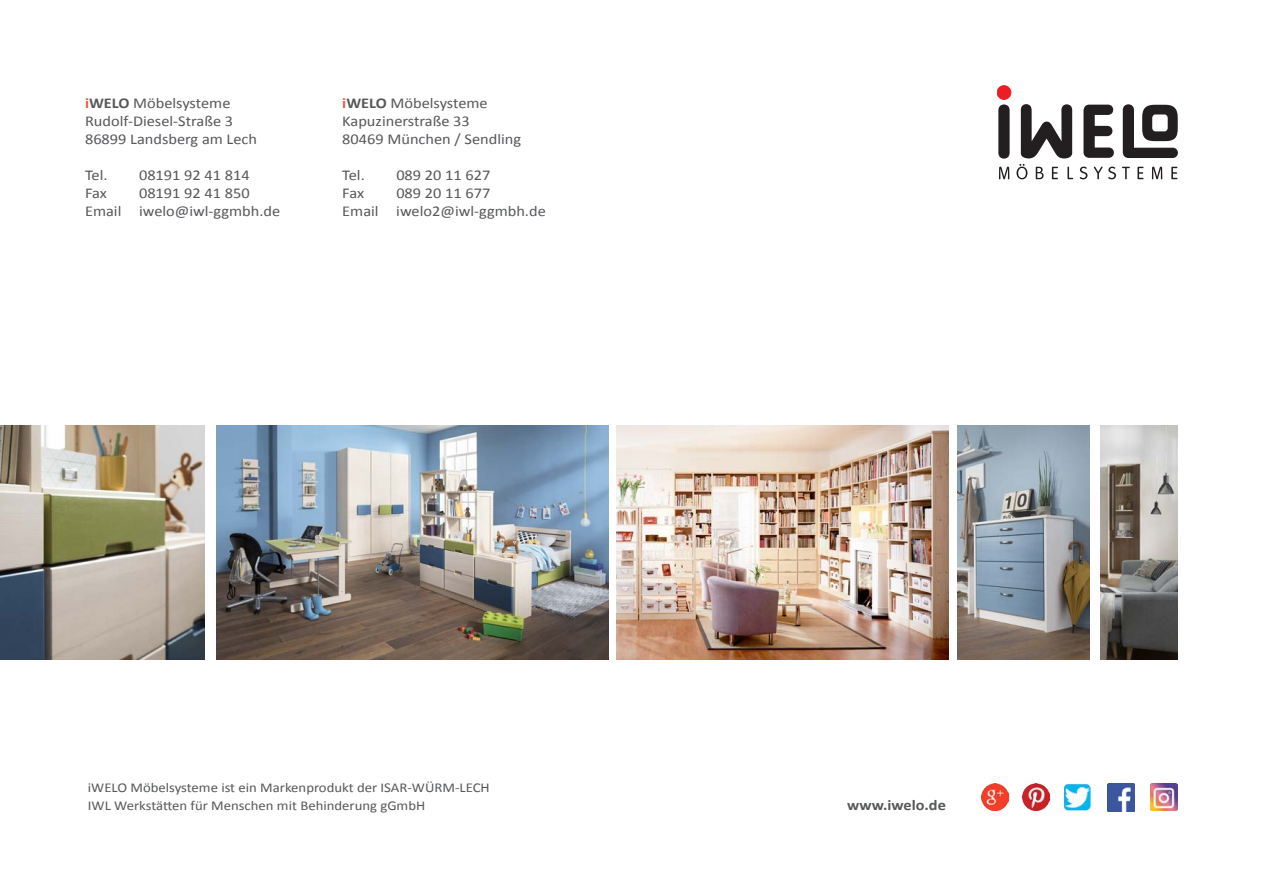
<style>
.page{position:relative;width:1263px;height:893px;background:#fff}
.page>*{position:absolute;margin:0;border:0;box-sizing:border-box;transform-origin:0 0}
.t1{font:15px "Calibri";color:#57585a;scale:1.09 1}
.t2{font:700 15px "Calibri";color:#57585a;scale:1.09 1}
.t3{font:13.5px/18px "Calibri";color:#57585a;scale:1.09 1}
.s1{font-weight:700;color:#f0593e}
.s2{font-weight:700}
</style>
<div class="page">
<svg style="left:999px;top:167px;width:10px;height:12px"></svg>
<svg style="left:1152px;top:167px;width:10px;height:12px"></svg>
<svg style="left:1016px;top:164px;width:11px;height:15px"></svg>
<svg style="left:1036px;top:167px;width:7px;height:12px"></svg>
<svg style="left:1052px;top:167px;width:6px;height:12px"></svg>
<svg style="left:1067px;top:167px;width:6px;height:12px"></svg>
<svg style="left:1080px;top:167px;width:7px;height:12px"></svg>
<svg style="left:1094px;top:167px;width:8px;height:12px"></svg>
<svg style="left:1108px;top:167px;width:8px;height:12px"></svg>
<svg style="left:1122px;top:167px;width:8px;height:12px"></svg>
<svg style="left:1137px;top:167px;width:6px;height:12px"></svg>
<svg style="left:1171px;top:167px;width:6px;height:12px"></svg>
<div style="left:998px;top:104px;width:11px;height:55px;background:#231f20;border-radius:6px"></div>
<svg style="left:1083px;top:105px;width:31px;height:53px"></svg>
<svg style="left:1123px;top:104px;width:55px;height:54px"></svg>
<div style="left:997px;top:86px;width:14px;height:13px;background:#ee1d23;border-radius:50%"></div>
<div style="left:997px;top:86px;width:14px;height:14px;border:1px solid #ee1d23;border-radius:50%"></div>
<svg style="left:1021px;top:104px;width:51px;height:54px"></svg>
<img style="left:1107px;top:784px;width:27px;height:27px">
<img style="left:1022px;top:783px;width:27px;height:27px">
<img style="left:981px;top:783px;width:27px;height:27px">
<img style="left:1064px;top:784px;width:27px;height:26px">
<img style="left:216px;top:425px;width:392px;height:234px">
<img style="left:617px;top:425px;width:332px;height:234px">
<img style="left:0;top:425px;width:205px;height:234px">
<img style="left:958px;top:425px;width:131px;height:234px">
<img style="left:1101px;top:425px;width:77px;height:234px">
<img style="left:1151px;top:784px;width:27px;height:27px">
<p class="t1" style="left:85px;top:94px;width:135px"><span class="s1">i</span><span class="s2">WELO</span> Möbelsysteme</p>
<p class="t1" style="left:85px;top:112px;width:137px">Rudolf-Diesel-Straße 3</p>
<p class="t1" style="left:85px;top:130px;width:159px">86899 Landsberg am Lech</p>
<p class="t1" style="left:85px;top:166px;width:22px">Tel.</p>
<p class="t1" style="left:139px;top:166px;width:103px">08191 92 41 814</p>
<p class="t1" style="left:85px;top:184px;width:22px">Fax</p>
<p class="t1" style="left:139px;top:184px;width:103px">08191 92 41 850</p>
<p class="t1" style="left:85px;top:202px;width:181px">Email iwelo@iwl-ggmbh.de</p>
<p class="t1" style="left:342px;top:94px;width:135px"><span class="s1">i</span><span class="s2">WELO</span> Möbelsysteme</p>
<p class="t1" style="left:342px;top:112px;width:118px">Kapuzinerstraße 33</p>
<p class="t1" style="left:342px;top:130px;width:166px">80469 München / Sendling</p>
<p class="t1" style="left:342px;top:166px;width:22px">Tel.</p>
<p class="t1" style="left:396px;top:166px;width:88px">089 20 11 627</p>
<p class="t1" style="left:342px;top:184px;width:22px">Fax</p>
<p class="t1" style="left:396px;top:184px;width:88px">089 20 11 677</p>
<p class="t1" style="left:342px;top:202px;width:188px">Email iwelo2@iwl-ggmbh.de</p>
<p class="t3" style="left:88px;top:779px;width:370px">iWELO Möbelsysteme ist ein Markenprodukt der ISAR-WÜRM-LECH<br>IWL Werkstätten für Menschen mit Behinderung gGmbH</p>
<p class="t2" style="left:847px;top:795px;width:92px">www.iwelo.de</p>
</div>
